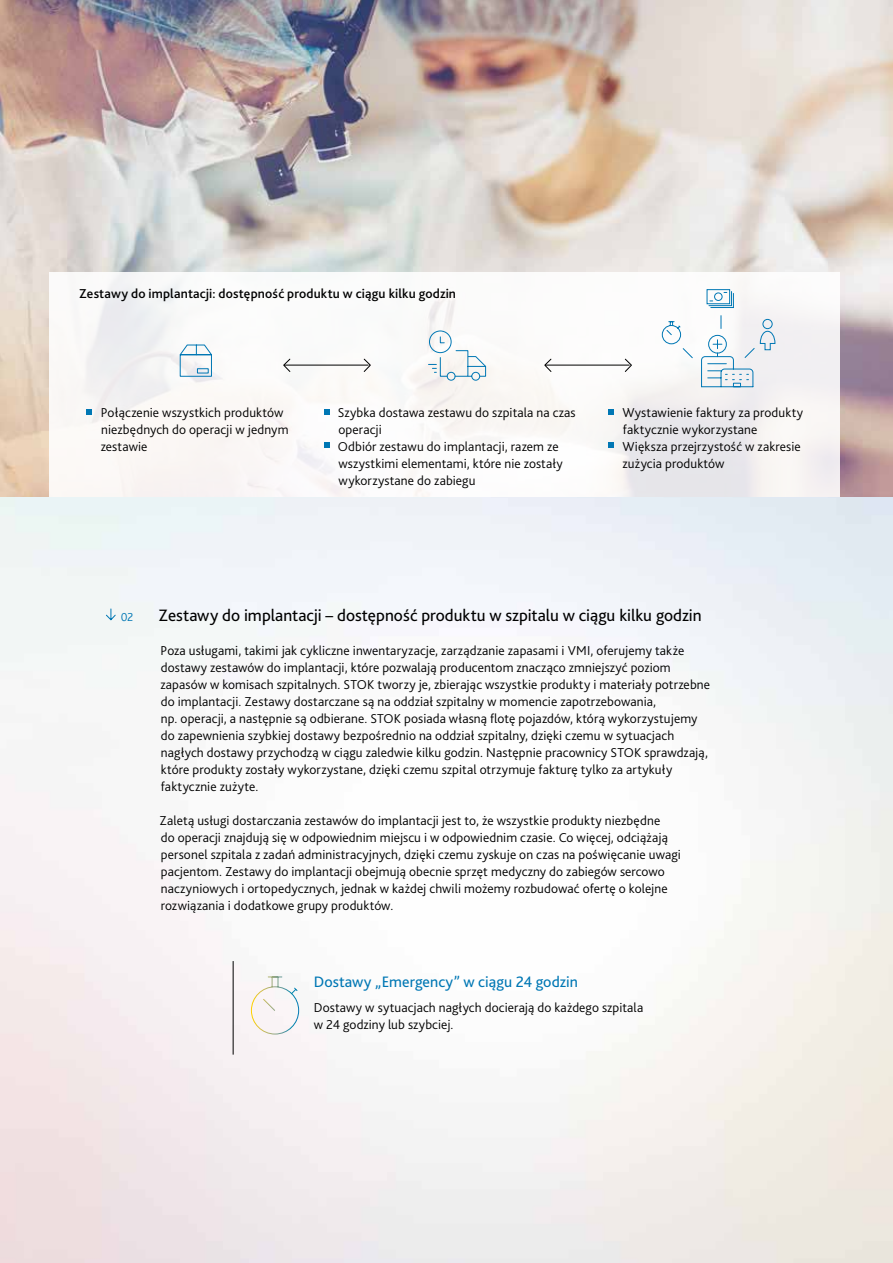
<style>
.page{position:relative;width:893px;height:1263px;background:#fff}
.page>*{position:absolute;margin:0;border:0;box-sizing:border-box;transform-origin:0 0}
.t1{font:17.25px "Bliss 2";color:#000}
.t2{font:15.9px "Bliss 2";letter-spacing:.005em;color:#0077b4}
.t3{font:300 13.5px/17px "Bliss 2";letter-spacing:.01em;color:#000}
.t4{font:500 13.5px "Bliss 2";letter-spacing:.01em;color:#000}
.t5{font:300 12px "Bliss";color:#0077b4}
</style>
<div class="page">
<img style="left:0;top:0;width:893px;height:496px">
<svg style="left:49px;top:272px;width:791px;height:224px"></svg>
<svg style="left:105px;top:608px;width:11px;height:13px"></svg>
<svg style="left:179px;top:344px;width:33px;height:33px"></svg>
<svg style="left:428px;top:330px;width:58px;height:51px"></svg>
<svg style="left:706px;top:289px;width:28px;height:19px"></svg>
<svg style="left:701px;top:315px;width:75px;height:72px"></svg>
<svg style="left:661px;top:321px;width:33px;height:38px"></svg>
<svg style="left:363px;top:358px;width:8px;height:15px"></svg>
<hr style="left:284px;top:365px;width:84px;height:1px;background:#000">
<svg style="left:283px;top:358px;width:8px;height:15px"></svg>
<svg style="left:624px;top:358px;width:8px;height:15px"></svg>
<hr style="left:545px;top:365px;width:84px;height:1px;background:#000">
<svg style="left:544px;top:358px;width:8px;height:15px"></svg>
<svg style="left:251px;top:976px;width:48px;height:59px"></svg>
<hr style="left:233px;top:961px;width:1px;height:93px;background:#000">
<svg style="left:324px;top:409px;width:5px;height:5px"></svg>
<svg style="left:324px;top:442px;width:5px;height:6px"></svg>
<svg style="left:609px;top:409px;width:5px;height:5px"></svg>
<svg style="left:609px;top:442px;width:5px;height:6px"></svg>
<svg style="left:87px;top:409px;width:5px;height:5px"></svg>
<p class="t4" style="left:79px;top:285px;width:378px">Zestawy do implantacji: dostępność produktu w ciągu kilku godzin</p>
<p class="t3" style="left:101px;top:404px;width:189px">Połączenie wszystkich produktów niezbędnych do operacji w jednym zestawie</p>
<p class="t3" style="left:338px;top:404px;width:239px">Szybka dostawa zestawu do szpitala na czas operacji<br>Odbiór zestawu do implantacji, razem ze wszystkimi elementami, które nie zostały wykorzystane do zabiegu</p>
<p class="t3" style="left:622px;top:404px;width:182px">Wystawienie faktury za produkty faktycznie wykorzystane<br>Większa przejrzystość w zakresie zużycia produktów</p>
<p class="t5" style="left:121px;top:611px;width:14px">02</p>
<p class="t1" style="left:159px;top:604px;width:544px">Zestawy do implantacji – dostępność produktu w szpitalu w ciągu kilku godzin</p>
<p class="t3" style="left:160px;top:642px;width:551px">Poza usługami, takimi jak cykliczne inwentaryzacje, zarządzanie zapasami i VMI, oferujemy także dostawy zestawów do implantacji, które pozwalają producentom znacząco zmniejszyć poziom zapasów w komisach szpitalnych. STOK tworzy je, zbierając wszystkie produkty i materiały potrzebne do implantacji. Zestawy dostarczane są na oddział szpitalny w momencie zapotrzebowania,<br>np. operacji, a następnie są odbierane. STOK posiada własną flotę pojazdów, którą wykorzystujemy do zapewnienia szybkiej dostawy bezpośrednio na oddział szpitalny, dzięki czemu w sytuacjach nagłych dostawy przychodzą w ciągu zaledwie kilku godzin. Następnie pracownicy STOK sprawdzają, które produkty zostały wykorzystane, dzięki czemu szpital otrzymuje fakturę tylko za artykuły faktycznie zużyte.</p>
<p class="t3" style="left:160px;top:812px;width:523px">Zaletą usługi dostarczania zestawów do implantacji jest to, że wszystkie produkty niezbędne<br>do operacji znajdują się w odpowiednim miejscu i w odpowiednim czasie. Co więcej, odciążają personel szpitala z zadań administracyjnych, dzięki czemu zyskuje on czas na poświęcanie uwagi pacjentom. Zestawy do implantacji obejmują obecnie sprzęt medyczny do zabiegów sercowo naczyniowych i ortopedycznych, jednak w każdej chwili możemy rozbudować ofertę o kolejne rozwiązania i dodatkowe grupy produktów.</p>
<p class="t2" style="left:314px;top:971px;width:266px">Dostawy „Emergency” w ciągu 24 godzin</p>
<p class="t3" style="left:314px;top:999px;width:331px">Dostawy w sytuacjach nagłych docierają do każdego szpitala w 24 godziny lub szybciej.</p>
</div>
